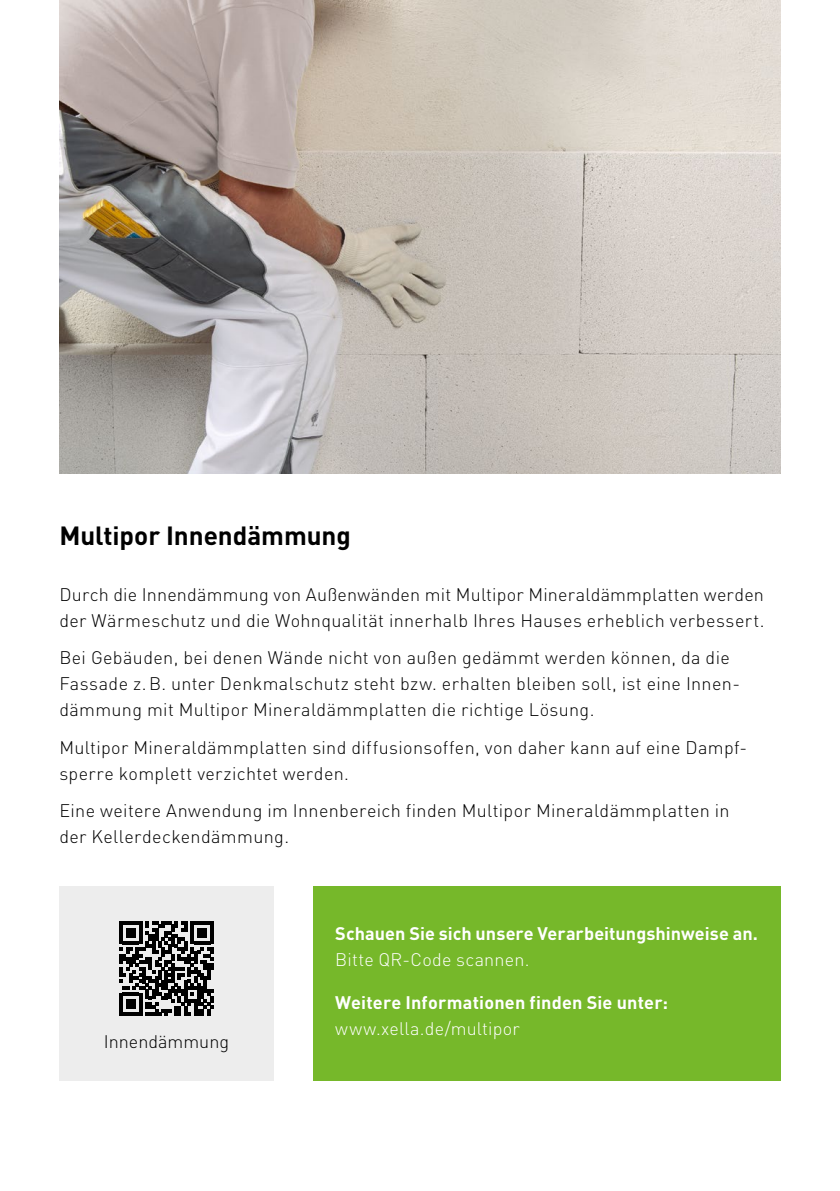
<style>
.page{position:relative;width:840px;height:1191px;background:#fff}
.page>*{position:absolute;margin:0;border:0;box-sizing:border-box;transform-origin:0 0}
.t1{font:700 26px "DIN Pro";color:#000}
.t2{font:300 18px/26px "DIN Pro";letter-spacing:.02em;color:#000}
.t3{font:700 18px "DIN Pro";letter-spacing:.01em;color:#fff}
.t4{font:300 18px "DIN Pro";letter-spacing:.01em;color:#fff}
.t5{font:300 18px "DIN Pro";color:#000}
</style>
<div class="page">
<img style="left:59px;top:0;width:720px;height:473px">
<div style="left:59px;top:885px;width:214px;height:195px;background:#ededed"></div>
<div style="left:313px;top:885px;width:467px;height:195px;background:#76b82a"></div>
<svg style="left:119px;top:921px;width:94px;height:94px"></svg>
<h1 class="t1" style="left:59px;top:515px;width:293px">Multipor Innendämmung</h1>
<p class="t2" style="left:59px;top:580px;width:706px">Durch die Innendämmung von Außenwänden mit Multipor Mineraldämmplatten werden der Wärmeschutz und die Wohnqualität innerhalb Ihres Hauses erheblich verbessert.</p>
<p class="t2" style="left:59px;top:643px;width:681px">Bei Gebäuden, bei denen Wände nicht von außen gedämmt werden können, da die<br>Fassade z.B. unter Denkmalschutz steht bzw. erhalten bleiben soll, ist eine Innen&shy;dämmung mit Multipor Mineraldämmplatten die richtige Lösung.</p>
<p class="t2" style="left:59px;top:733px;width:689px">Multipor Mineraldämmplatten sind diffusionsoffen, von daher kann auf eine Dampf&shy;sperre komplett verzichtet werden.</p>
<p class="t2" style="left:59px;top:796px;width:671px">Eine weitere Anwendung im Innenbereich finden Multipor Mineraldämmplatten in der Kellerdeckendämmung.</p>
<p class="t5" style="left:104px;top:1027px;width:127px">Innendämmung</p>
<p class="t3" style="left:335px;top:920px;width:424px">Schauen Sie sich unsere Verarbeitungshinweise an.</p>
<p class="t4" style="left:335px;top:946px;width:195px">Bitte QR-Code scannen.</p>
<p class="t3" style="left:335px;top:989px;width:334px">Weitere Informationen finden Sie unter:</p>
<p class="t4" style="left:335px;top:1015px;width:186px">www.xella.de/multipor</p>
</div>
